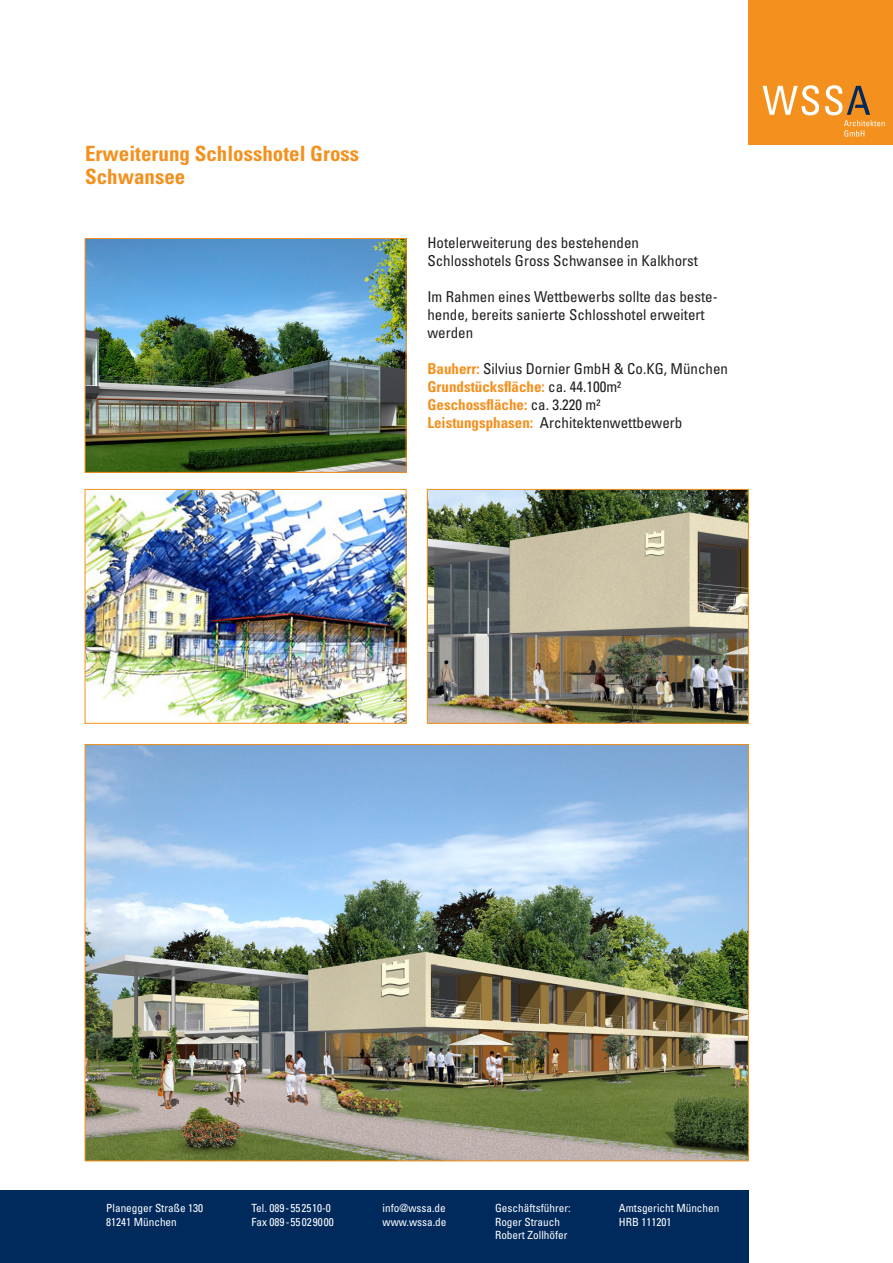
<style>
.page{position:relative;width:893px;height:1263px;background:#fff}
.page>*{position:absolute;margin:0;border:0;box-sizing:border-box;transform-origin:0 0}
.Head1{font:700 condensed 21px/22.5px "Univers LT";color:#f4901d}
.Copy{font:condensed 15px/18px "Univers LT";color:#231f20}
.Copy-2{font:700 condensed 15px "Univers LT";color:#f4901d}
.t1{font:condensed 11.25px/13.5px "Univers LT";color:#fff}
.s1{font-weight:700;color:#f4901d}
.s2{font-weight:400;color:#231f20}
</style>
<div class="page">
<div style="left:0;top:1191px;width:748px;height:72px;background:#00295c"></div>
<div style="left:748px;top:0;width:145px;height:145px;background:#f4901d"></div>
<svg style="left:763px;top:85px;width:56px;height:30px"></svg>
<svg style="left:825px;top:85px;width:60px;height:52px"></svg>
<img style="left:87px;top:240px;width:317px;height:231px">
<div style="left:85px;top:238px;width:321px;height:235px;border:1px solid #f4901d"></div>
<img style="left:87px;top:491px;width:317px;height:231px">
<div style="left:85px;top:489px;width:321px;height:235px;border:1px solid #f4901d"></div>
<img style="left:429px;top:491px;width:318px;height:231px">
<div style="left:427px;top:489px;width:322px;height:235px;border:1px solid #f4901d"></div>
<img style="left:87px;top:746px;width:660px;height:413px">
<p class="Head1" style="left:85px;top:142px;width:276px">Erweiterung Schlosshotel Gross<br>Schwansee</p>
<p class="Copy" style="left:427px;top:233px;width:213px">Hotelerweiterung des bestehenden</p>
<p class="Copy" style="left:427px;top:251px;width:272px">Schlosshotels Gross Schwansee in Kalkhorst</p>
<p class="Copy" style="left:427px;top:287px;width:292px">Im Rahmen eines Wettbewerbs sollte das beste&shy;hende, bereits sanierte Schlosshotel erweitert werden</p>
<p class="Copy" style="left:427px;top:359px;width:302px"><span class="s1">Bauherr:</span> Silvius Dornier GmbH &amp; Co.KG, München</p>
<p class="Copy-2" style="left:427px;top:377px;width:195px">Grundstücksfläche: <span class="s2">ca. 44.100m²</span></p>
<p class="Copy-2" style="left:427px;top:395px;width:175px">Geschossfläche: <span class="s2">ca. 3.220 m²</span></p>
<p class="Copy" style="left:427px;top:413px;width:256px"><span class="s1">Leistungsphasen:</span> Architektenwettbewerb</p>
<p class="t1" style="left:106px;top:1201px;width:98px">Planegger Straße 130<br>81241 München</p>
<p class="t1" style="left:252px;top:1201px;width:84px">Tel. 089-552510-0<br>Fax 089-55029000</p>
<p class="t1" style="left:383px;top:1201px;width:65px">info@wssa.de www.wssa.de</p>
<p class="t1" style="left:495px;top:1201px;width:77px">Geschäftsführer:<br>Roger Strauch<br>Robert Zollhöfer</p>
<p class="t1" style="left:619px;top:1201px;width:102px">Amtsgericht München<br>HRB 111201</p>
</div>
